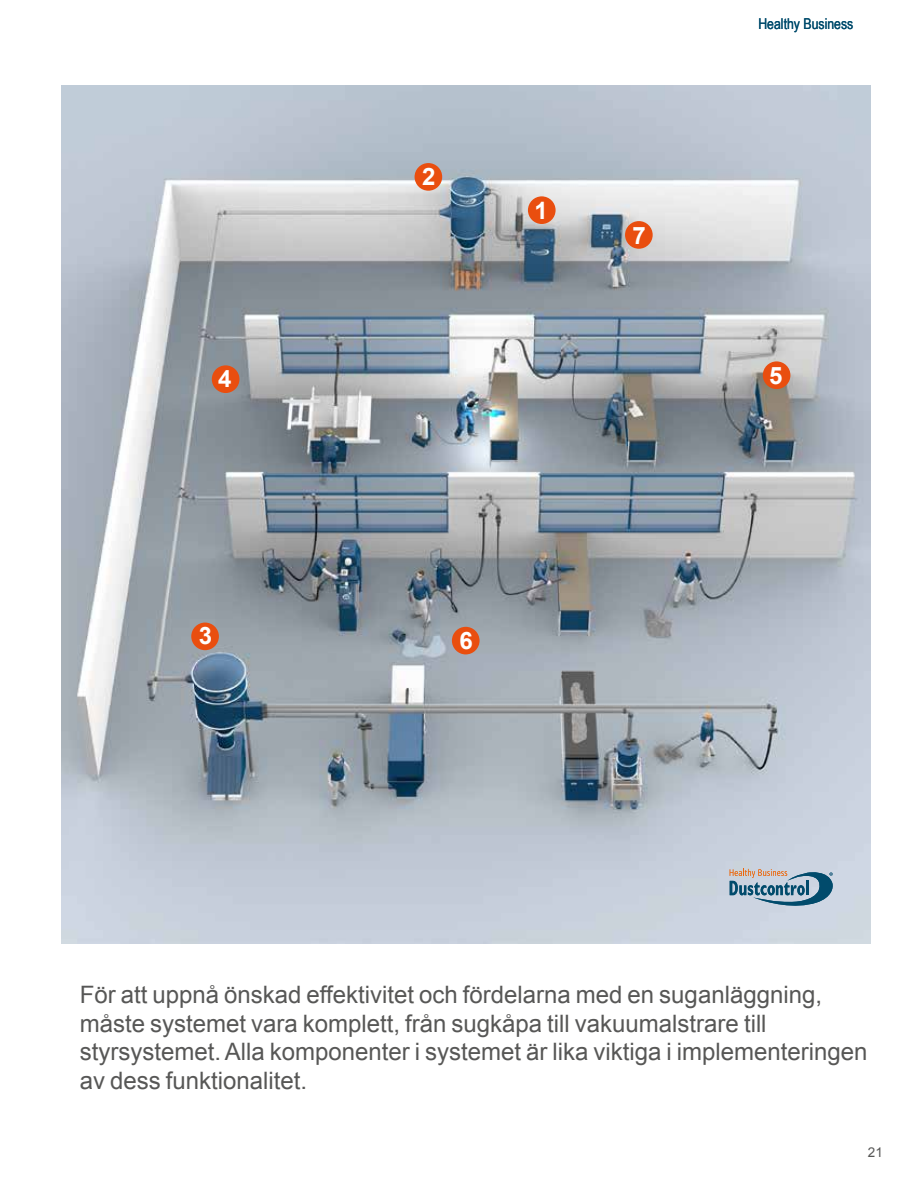
<style>
.page{position:relative;width:918px;height:1188px;background:#fff}
.page>*{position:absolute;margin:0;border:0;box-sizing:border-box;transform-origin:0 0}
.t1{font:24px/28.8px "Arial";color:#575756}
.t2{font:700 24px "Arial";color:#fff}
.t3{font:15px "Arial Narrow";color:#004b6c}
.t4{font:13.5px "Arial";color:#575756}
</style>
<div class="page">
<img style="left:62px;top:85px;width:808px;height:858px">
<div style="left:763px;top:361px;width:27px;height:28px;background:#e94e0f;border-radius:50%"></div>
<div style="left:452px;top:627px;width:28px;height:27px;background:#e94e0f;border-radius:50%"></div>
<div style="left:191px;top:623px;width:28px;height:27px;background:#e94e0f;border-radius:50%"></div>
<div style="left:212px;top:365px;width:27px;height:28px;background:#e94e0f;border-radius:50%"></div>
<svg style="left:730px;top:869px;width:103px;height:37px;background:#8ca4b3"></svg>
<div style="left:415px;top:163px;width:27px;height:28px;background:#e94e0f;border-radius:50%"></div>
<div style="left:528px;top:196px;width:28px;height:28px;background:#e94e0f;border-radius:50%"></div>
<div style="left:625px;top:221px;width:28px;height:28px;background:#e94e0f;border-radius:50%"></div>
<p class="t2" style="left:218px;top:363px;width:15px">4</p>
<p class="t2" style="left:422px;top:160px;width:15px">2</p>
<p class="t2" style="left:534px;top:195px;width:15px">1</p>
<p class="t2" style="left:633px;top:219px;width:15px">7</p>
<p class="t2" style="left:199px;top:620px;width:15px">3</p>
<p class="t2" style="left:459px;top:624px;width:15px">6</p>
<p class="t3" style="left:758px;top:13px;width:97px">Healthy Business</p>
<p class="t2" style="left:769px;top:360px;width:15px">5</p>
<p class="t1" style="left:80px;top:980px;width:789px">För att uppnå önskad effektivitet och fördelarna med en suganläggning, måste systemet vara komplett, från sugkåpa till vakuumalstrare till styrsystemet. Alla komponenter i systemet är lika viktiga i implementeringen av dess funktionalitet.</p>
<p class="t4" style="left:868px;top:1143px;width:17px">21</p>
</div>
